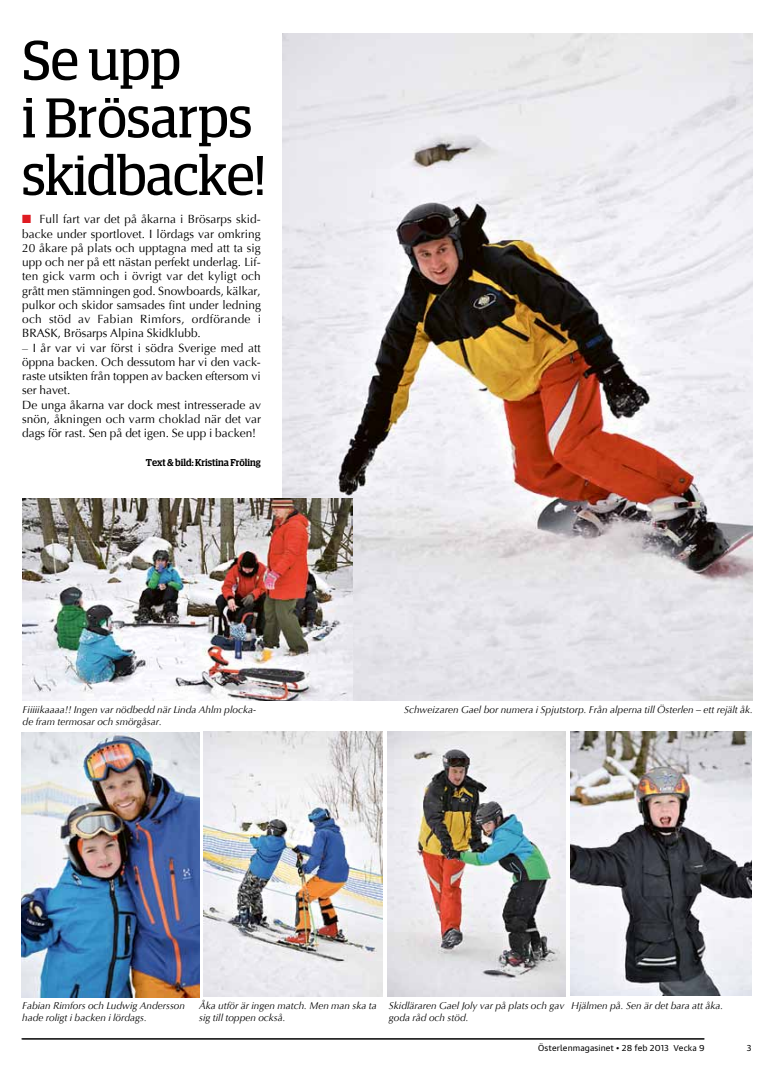
<style>
.page{position:relative;width:773px;height:1085px;background:#fff}
.page>*{position:absolute;margin:0;border:0;box-sizing:border-box;transform-origin:0 0}
.t1{font:56.25px/57.5px "Guardian Compact";color:#000}
.t2{font:11.88px/14.2px "Optima";color:#000;text-align:justify}
.t3{font:italic 10px/12px "Optima";color:#000}
.t4{font:500 10px "Guardian Compact";color:#000}
.t5{font:8.38px "Guardian Text Sans 2";letter-spacing:.015em;color:#000;scale:1.05 1}
.s1{color:#df1b22}
</style>
<div class="page">
<hr style="left:21px;top:1038px;width:683px;height:1px;background:#000">
<img style="left:282px;top:34px;width:470px;height:666px">
<img style="left:21px;top:732px;width:178px;height:265px">
<img style="left:23px;top:499px;width:329px;height:201px">
<img style="left:387px;top:731px;width:178px;height:265px">
<img style="left:570px;top:731px;width:181px;height:264px">
<img style="left:203px;top:731px;width:179px;height:265px">
<h1 class="t1" style="left:22px;top:31px;width:245px">Se upp<br>i Brösarps skidbacke!</h1>
<p class="t2" style="left:22px;top:212px;width:240px"><span class="s1">■</span> Full fart var det på åkarna i Brösarps skid&shy;backe under sportlovet. I lördags var omkring 20 åkare på plats och upptagna med att ta sig upp och ner på ett nästan perfekt underlag. Lif&shy;ten gick varm och i övrigt var det kyligt och grått men stämningen god. Snowboards, kälkar, pulkor och skidor samsades fint under ledning och stöd av Fabian Rimfors, ordförande i BRASK, Brösarps Alpina Skidklubb.</p>
<p class="t2" style="left:22px;top:340px;width:240px;text-align:left">– I år var vi var först i södra Sverige med att öppna backen. Och dessutom har vi den vack&shy;raste utsikten från toppen av backen eftersom vi ser havet.<br>De unga åkarna var dock mest intresserade av snön, åkningen och varm choklad när det var dags för rast. Sen på det igen. Se upp i backen!</p>
<p class="t4" style="left:146px;top:456px;width:116px">Text &amp; bild: Kristina Fröling</p>
<p class="t3" style="left:23px;top:703px;width:235px">Fiiiiikaaaa!! Ingen var nödbedd när Linda Ahlm plocka-</p>
<p class="t3" style="left:404px;top:703px;width:350px">Schweizaren Gael bor numera i Spjutstorp. Från alperna till Österlen – ett rejält åk.</p>
<p class="t3" style="left:23px;top:715px;width:141px">de fram termosar och smörgåsar.</p>
<p class="t3" style="left:22px;top:999px;width:164px">Fabian Rimfors och Ludwig Andersson hade roligt i backen i lördags.</p>
<p class="t3" style="left:199px;top:999px;width:179px">Åka utför är ingen match. Men man ska ta sig till toppen också.</p>
<p class="t3" style="left:389px;top:999px;width:336px">Skidläraren Gael Joly var på plats och gav Hjälmen på. Sen är det bara att åka. goda råd och stöd.</p>
<p class="t5" style="left:538px;top:1042px;width:160px">Österlenmagasinet • 28 feb 2013 Vecka 9</p>
<p class="t5" style="left:746px;top:1042px;width:6px">3</p>
</div>
